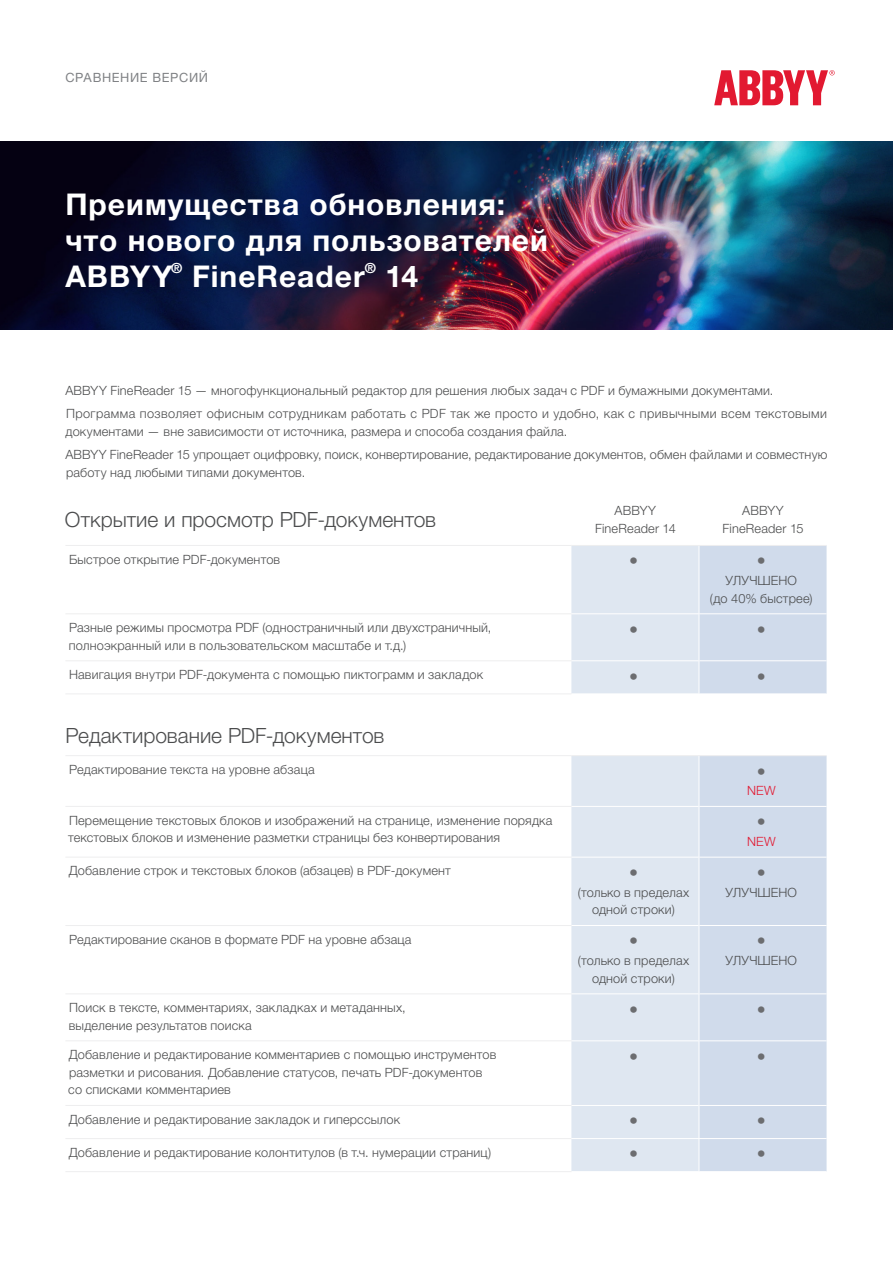
<style>
.page{position:relative;width:893px;height:1263px;background:#fff}
.page>*{position:absolute;margin:0;border:0;box-sizing:border-box;transform-origin:0 0}
.Product{font:700 30px/36px "Helvetica Neue LTW1 G";letter-spacing:.03em;color:#fff}
.Table_H2{font:300 21px "Helvetica Neue LTW1 G";color:#4b4c4d}
.Table_Body{font:300 18px "Helvetica Neue LTW1 G";color:#6c6d70}
.Product-2{font:700 13.95px "Helvetica Neue LTW1 G";color:#fff}
.Table_Body-2{font:300 12.75px/17.7px "Helvetica Neue LTW1 G";letter-spacing:.01em;color:#4b4c4d;text-align:center}
.Body{font:300 12.75px/17.7px "Helvetica Neue LTW1 G";letter-spacing:.015em;color:#4b4c4d}
.Tagline{font:12.75px "Helvetica Neue LTW1 G";letter-spacing:.05em;color:#808285}
.Table_Body-3{font:300 12.75px "Helvetica Neue LTW1 G";letter-spacing:.02em;color:#e21931}
</style>
<div class="page">
<img style="left:0;top:141px;width:893px;height:189px">
<svg style="left:714px;top:70px;width:121px;height:35px"></svg>
<svg style="left:571px;top:546px;width:128px;height:625px;background:#e2e9f2"></svg>
<svg style="left:700px;top:546px;width:126px;height:625px;background:#d4deed"></svg>
<hr style="left:571px;top:660px;width:128px;height:1px;background:#fff">
<hr style="left:699px;top:660px;width:127px;height:1px;background:#fff">
<hr style="left:571px;top:806px;width:128px;height:1px;background:#fff">
<hr style="left:699px;top:806px;width:127px;height:1px;background:#fff">
<hr style="left:571px;top:857px;width:128px;height:1px;background:#fff">
<hr style="left:699px;top:857px;width:127px;height:1px;background:#fff">
<hr style="left:571px;top:925px;width:128px;height:1px;background:#fff">
<hr style="left:699px;top:925px;width:127px;height:1px;background:#fff">
<hr style="left:571px;top:993px;width:128px;height:1px;background:#fff">
<hr style="left:699px;top:993px;width:127px;height:1px;background:#fff">
<hr style="left:571px;top:1040px;width:128px;height:1px;background:#fff">
<hr style="left:699px;top:1040px;width:127px;height:1px;background:#fff">
<hr style="left:571px;top:1105px;width:128px;height:1px;background:#fff">
<hr style="left:699px;top:1105px;width:127px;height:1px;background:#fff">
<hr style="left:65px;top:857px;width:506px;height:1px;background:#eeeeef">
<hr style="left:65px;top:925px;width:506px;height:1px;background:#eeeeef">
<hr style="left:65px;top:993px;width:506px;height:1px;background:#eeeeef">
<hr style="left:65px;top:1040px;width:506px;height:1px;background:#eeeeef">
<hr style="left:65px;top:1105px;width:506px;height:1px;background:#eeeeef">
<hr style="left:65px;top:1138px;width:506px;height:1px;background:#eeeeef">
<hr style="left:65px;top:1171px;width:506px;height:1px;background:#eeeeef">
<hr style="left:65px;top:806px;width:506px;height:1px;background:#eeeeef">
<hr style="left:571px;top:755px;width:128px;height:1px;background:#eeeeef">
<hr style="left:571px;top:1138px;width:128px;height:1px;background:#fff">
<hr style="left:571px;top:693px;width:128px;height:1px;background:#fff">
<hr style="left:699px;top:693px;width:127px;height:1px;background:#fff">
<hr style="left:699px;top:755px;width:127px;height:1px;background:#eeeeef">
<hr style="left:699px;top:1138px;width:127px;height:1px;background:#fff">
<hr style="left:65px;top:755px;width:506px;height:1px;background:#eeeeef">
<hr style="left:65px;top:545px;width:506px;height:1px;background:#eeeeef">
<hr style="left:65px;top:613px;width:506px;height:1px;background:#eeeeef">
<hr style="left:571px;top:545px;width:128px;height:1px;background:#eeeeef">
<hr style="left:571px;top:613px;width:128px;height:1px;background:#fff">
<hr style="left:699px;top:545px;width:127px;height:1px;background:#eeeeef">
<hr style="left:699px;top:613px;width:127px;height:1px;background:#fff">
<hr style="left:65px;top:660px;width:506px;height:1px;background:#eeeeef">
<hr style="left:65px;top:693px;width:506px;height:1px;background:#eeeeef">
<p class="Tagline" style="left:65px;top:69px;width:144px">СРАВНЕНИЕ ВЕРСИЙ</p>
<p class="Product" style="left:65px;top:186px;width:484px">Преимущества обновления: что нового для пользователей<br>ABBYY</p>
<p class="Product-2" style="left:171px;top:259px;width:13px">®</p>
<p class="Product" style="left:192px;top:258px;width:174px">FineReader</p>
<p class="Product-2" style="left:365px;top:259px;width:13px">®</p>
<p class="Product" style="left:386px;top:258px;width:34px">14</p>
<p class="Body" style="left:65px;top:381px;width:709px">ABBYY FineReader 15 — многофункциональный редактор для решения любых задач с PDF и бумажными документами.</p>
<p class="Body" style="left:66px;top:405px;width:763px">Программа позволяет офисным сотрудникам работать с PDF так же просто и удобно, как с привычными всем текстовыми документами — вне зависимости от источника, размера и способа создания файла.</p>
<p class="Body" style="left:65px;top:446px;width:763px">ABBYY FineReader 15 упрощает оцифровку, поиск, конвертирование, редактирование документов, обмен файлами и совместную работу над любыми типами документов.</p>
<p class="Table_H2" style="left:65px;top:506px;width:373px">Открытие и просмотр PDF-документов</p>
<p class="Table_Body-2" style="left:595px;top:502px;width:82px">ABBYY<br>FineReader 14</p>
<p class="Table_Body-2" style="left:723px;top:502px;width:82px">ABBYY<br>FineReader 15</p>
<p class="Table_Body-2" style="left:69px;top:550px;width:213px">Быстрое открытие PDF-документов</p>
<p class="Table_Body" style="left:629px;top:550px;width:10px">•</p>
<p class="Table_Body" style="left:757px;top:550px;width:10px">•</p>
<p class="Table_Body-2" style="left:710px;top:571px;width:104px">УЛУЧШЕНО<br>(до 40% быстрее)</p>
<p class="Table_Body-2" style="left:69px;top:618px;width:424px;text-align:left">Разные режимы просмотра PDF (одностраничный или двухстраничный, полноэкранный или в пользовательском масштабе и т.д.)</p>
<p class="Table_Body" style="left:629px;top:618px;width:10px">•</p>
<p class="Table_Body" style="left:757px;top:618px;width:10px">•</p>
<p class="Table_Body-2" style="left:69px;top:665px;width:415px">Навигация внутри PDF-документа с помощью пиктограмм и закладок</p>
<p class="Table_Body" style="left:629px;top:665px;width:10px">•</p>
<p class="Table_Body" style="left:757px;top:665px;width:10px">•</p>
<p class="Table_H2" style="left:65px;top:723px;width:321px">Редактирование PDF-документов</p>
<p class="Table_Body-2" style="left:69px;top:760px;width:247px">Редактирование текста на уровне абзаца</p>
<p class="Table_Body" style="left:757px;top:760px;width:10px">•</p>
<p class="Table_Body-3" style="left:747px;top:783px;width:30px">NEW</p>
<p class="Table_Body-2" style="left:68px;top:811px;width:486px;text-align:left">Перемещение текстовых блоков и изображений на странице, изменение порядка текстовых блоков и изменение разметки страницы без конвертирования</p>
<p class="Table_Body" style="left:757px;top:811px;width:10px">•</p>
<p class="Table_Body-3" style="left:747px;top:833px;width:30px">NEW</p>
<p class="Table_Body-2" style="left:69px;top:862px;width:384px">Добавление строк и текстовых блоков (абзацев) в PDF-документ</p>
<p class="Table_Body" style="left:629px;top:861px;width:10px">•</p>
<p class="Table_Body-2" style="left:578px;top:883px;width:113px">(только в пределах одной строки)</p>
<p class="Table_Body-2" style="left:69px;top:930px;width:344px">Редактирование сканов в формате PDF на уровне абзаца</p>
<p class="Table_Body" style="left:629px;top:930px;width:10px">•</p>
<p class="Table_Body-2" style="left:578px;top:951px;width:113px">(только в пределах одной строки)</p>
<p class="Table_Body" style="left:757px;top:861px;width:10px">•</p>
<p class="Table_Body-2" style="left:726px;top:883px;width:73px">УЛУЧШЕНО</p>
<p class="Table_Body" style="left:757px;top:930px;width:10px">•</p>
<p class="Table_Body-2" style="left:726px;top:951px;width:73px">УЛУЧШЕНО</p>
<p class="Table_Body-2" style="left:69px;top:998px;width:338px;text-align:left">Поиск в тексте, комментариях, закладках и метаданных, выделение результатов поиска</p>
<p class="Table_Body" style="left:629px;top:998px;width:10px">•</p>
<p class="Table_Body" style="left:757px;top:998px;width:10px">•</p>
<p class="Table_Body-2" style="left:68px;top:1045px;width:430px;text-align:left">Добавление и редактирование комментариев с помощью инструментов разметки и рисования. Добавление статусов, печать PDF-документов со списками комментариев</p>
<p class="Table_Body" style="left:629px;top:1045px;width:10px">•</p>
<p class="Table_Body" style="left:757px;top:1045px;width:10px">•</p>
<p class="Table_Body-2" style="left:69px;top:1110px;width:333px">Добавление и редактирование закладок и гиперссылок</p>
<p class="Table_Body" style="left:629px;top:1110px;width:10px">•</p>
<p class="Table_Body" style="left:757px;top:1110px;width:10px">•</p>
<p class="Table_Body-2" style="left:69px;top:1143px;width:424px">Добавление и редактирование колонтитулов (в т.ч. нумерации страниц)</p>
<p class="Table_Body" style="left:629px;top:1143px;width:10px">•</p>
<p class="Table_Body" style="left:757px;top:1143px;width:10px">•</p>
</div>
